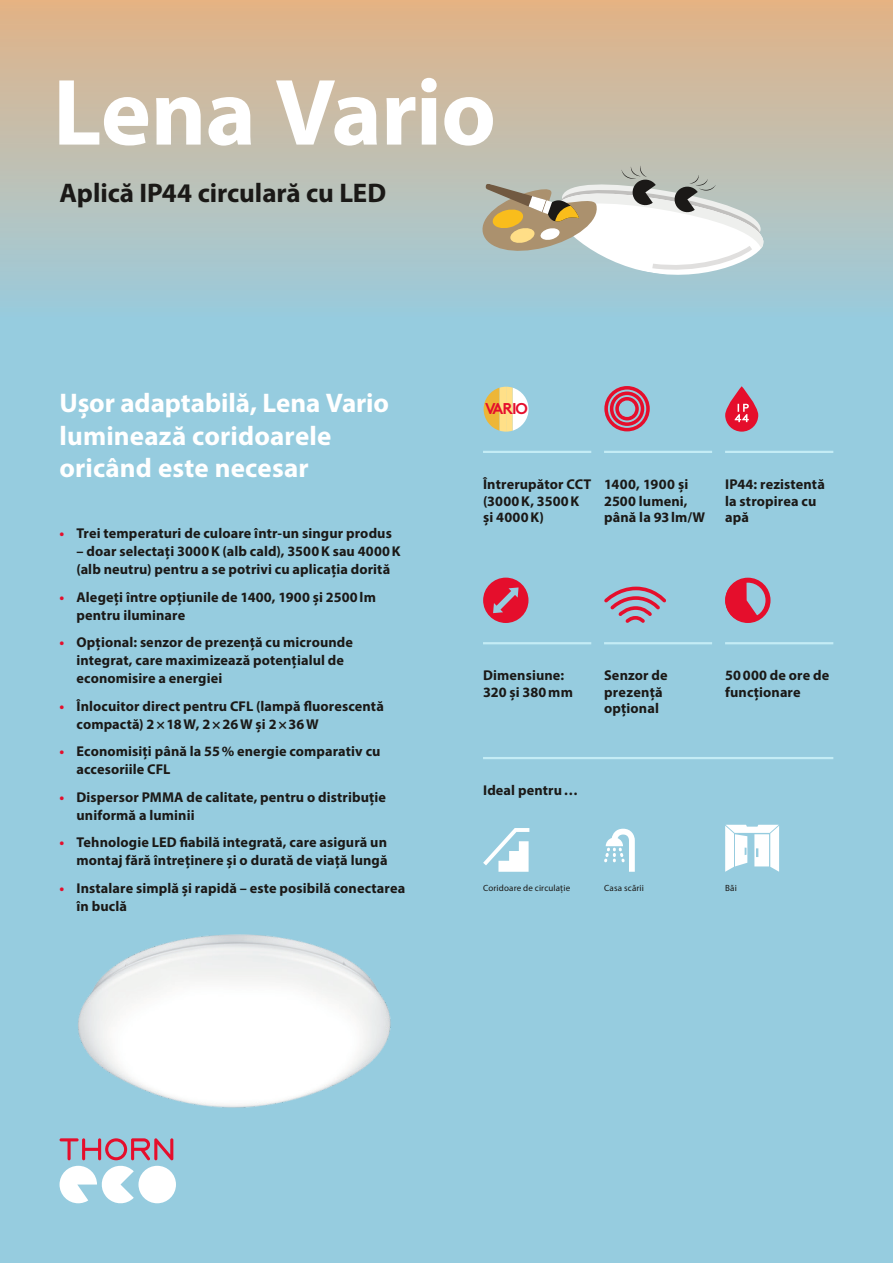
<style>
.page{position:relative;width:893px;height:1263px;background:#96ccdf}
.page>*{position:absolute;margin:0;border:0;box-sizing:border-box;transform-origin:0 0}
.Headline_34pt{font:700 95.1px "Myriad Pro";letter-spacing:-.01em;color:#fff}
.Subheadline_white_18{font:700 27px/32.4px "Myriad Pro";letter-spacing:.005em;color:#fff}
.Subheadline_black_18{font:700 27px "Myriad Pro";letter-spacing:-.005em;color:#1b1917}
.t1{font:700 15.6px "Brown";letter-spacing:-.07em;color:#e50e2c}
.Highlight_Icons_9_5{font:700 14.25px/16.5px "Myriad Pro";letter-spacing:.01em;color:#1b1917}
.Headline_Running_Tex{font:700 14.25px "Myriad Pro";letter-spacing:.01em;color:#1b1917}
.Application_Icons_6p{font:9px "Myriad Pro";letter-spacing:.015em;color:#1b1917}
.s1{color:#e50e2c}
</style>
<div class="page">
<div style="left:0;top:0;width:893px;height:317px;background:linear-gradient(to bottom,#e3b386,#9bccdd)"></div>
<svg style="left:482px;top:165px;width:285px;height:117px"></svg>
<svg style="left:604px;top:386px;width:46px;height:45px"></svg>
<svg style="left:604px;top:586px;width:62px;height:37px"></svg>
<svg style="left:725px;top:386px;width:33px;height:46px"></svg>
<svg style="left:735px;top:404px;width:14px;height:18px"></svg>
<svg style="left:483px;top:578px;width:45px;height:45px"></svg>
<svg style="left:725px;top:579px;width:34px;height:43px"></svg>
<div style="left:725px;top:578px;width:45px;height:45px;border:5px solid #e50e2c;border-radius:50%"></div>
<svg style="left:483px;top:828px;width:46px;height:44px"></svg>
<svg style="left:725px;top:825px;width:54px;height:47px"></svg>
<svg style="left:604px;top:829px;width:31px;height:43px"></svg>
<img style="left:78px;top:934px;width:313px;height:174px">
<hr style="left:725px;top:451px;width:108px;height:2px;background:#c4ecf5">
<hr style="left:725px;top:642px;width:108px;height:2px;background:#c4ecf5">
<hr style="left:604px;top:451px;width:108px;height:2px;background:#c4ecf5">
<hr style="left:604px;top:642px;width:108px;height:2px;background:#c4ecf5">
<hr style="left:483px;top:451px;width:108px;height:2px;background:#c4ecf5">
<hr style="left:483px;top:642px;width:108px;height:2px;background:#c4ecf5">
<hr style="left:483px;top:757px;width:350px;height:2px;background:#c4ecf5">
<svg style="left:484px;top:387px;width:45px;height:45px"></svg>
<div style="left:138px;top:1166px;width:38px;height:37px;background:#fff;border-radius:50%"></div>
<svg style="left:60px;top:1138px;width:113px;height:65px"></svg>
<p class="Headline_34pt" style="left:53px;top:51px;width:444px">Lena Vario</p>
<p class="Subheadline_black_18" style="left:60px;top:175px;width:328px">Aplică IP44 circulară cu LED</p>
<p class="Subheadline_white_18" style="left:60px;top:386px;width:331px">Ușor adaptabilă, Lena Vario luminează coridoarele oricând este necesar</p>
<p class="Highlight_Icons_9_5" style="left:60px;top:524px;width:334px"><span class="s1">•</span> Trei temperaturi de culoare într-un singur produs</p>
<p class="Highlight_Icons_9_5" style="left:77px;top:542px;width:326px;line-height:18px">– doar selectați 3000K (alb cald), 3500K sau 4000K (alb neutru) pentru a se potrivi cu aplicația dorită</p>
<p class="Highlight_Icons_9_5" style="left:77px;top:587px;width:301px;line-height:18px;text-indent:-17px"><span class="s1">•</span> Alegeți între opțiunile de 1400, 1900 și 2500lm pentru iluminare</p>
<p class="Highlight_Icons_9_5" style="left:77px;top:633px;width:278px;line-height:18px;text-indent:-17px"><span class="s1">•</span> Opțional: senzor de prezență cu microunde integrat, care maximizează potențialul de economisire a energiei</p>
<p class="Highlight_Icons_9_5" style="left:77px;top:696px;width:309px;line-height:18px;text-indent:-17px"><span class="s1">•</span> Înlocuitor direct pentru CFL (lampă fluorescentă compactă) 2×18W, 2×26W și 2×36W</p>
<p class="Highlight_Icons_9_5" style="left:77px;top:742px;width:305px;line-height:18px;text-indent:-17px"><span class="s1">•</span> Economisiți până la 55% energie comparativ cu accesoriile CFL</p>
<p class="Highlight_Icons_9_5" style="left:77px;top:788px;width:311px;line-height:18px;text-indent:-17px"><span class="s1">•</span> Dispersor PMMA de calitate, pentru o distribuție uniformă a luminii</p>
<p class="Highlight_Icons_9_5" style="left:60px;top:833px;width:330px;line-height:18px;text-align:right"><span class="s1">•</span> Tehnologie LED fiabilă integrată, care asigură un montaj fără întreținere și o durată de viață lungă</p>
<p class="Highlight_Icons_9_5" style="left:77px;top:879px;width:330px;line-height:18px;text-indent:-17px"><span class="s1">•</span> Instalare simplă și rapidă – este posibilă conectarea în buclă</p>
<p class="t1" style="left:485px;top:396px;width:44px">VARIO</p>
<p class="Highlight_Icons_9_5" style="left:483px;top:475px;width:110px">Întrerupător CCT (3000K, 3500K și 4000K)</p>
<p class="Highlight_Icons_9_5" style="left:604px;top:475px;width:103px">1400, 1900 și<br>2500 lumeni, până la 93lm/W</p>
<p class="Highlight_Icons_9_5" style="left:725px;top:475px;width:101px">IP44: rezistentă la stropirea cu apă</p>
<p class="Highlight_Icons_9_5" style="left:483px;top:667px;width:91px">Dimensiune:<br>320 și 380mm</p>
<p class="Headline_Running_Tex" style="left:483px;top:781px;width:96px">Ideal pentru…</p>
<p class="Highlight_Icons_9_5" style="left:604px;top:667px;width:65px">Senzor de prezență opțional</p>
<p class="Highlight_Icons_9_5" style="left:725px;top:667px;width:106px">50000 de ore de funcționare</p>
<p class="Application_Icons_6p" style="left:483px;top:882px;width:89px">Coridoare de circulație</p>
<p class="Application_Icons_6p" style="left:604px;top:882px;width:41px">Casa scării</p>
<p class="Application_Icons_6p" style="left:725px;top:882px;width:13px">Băi</p>
</div>
